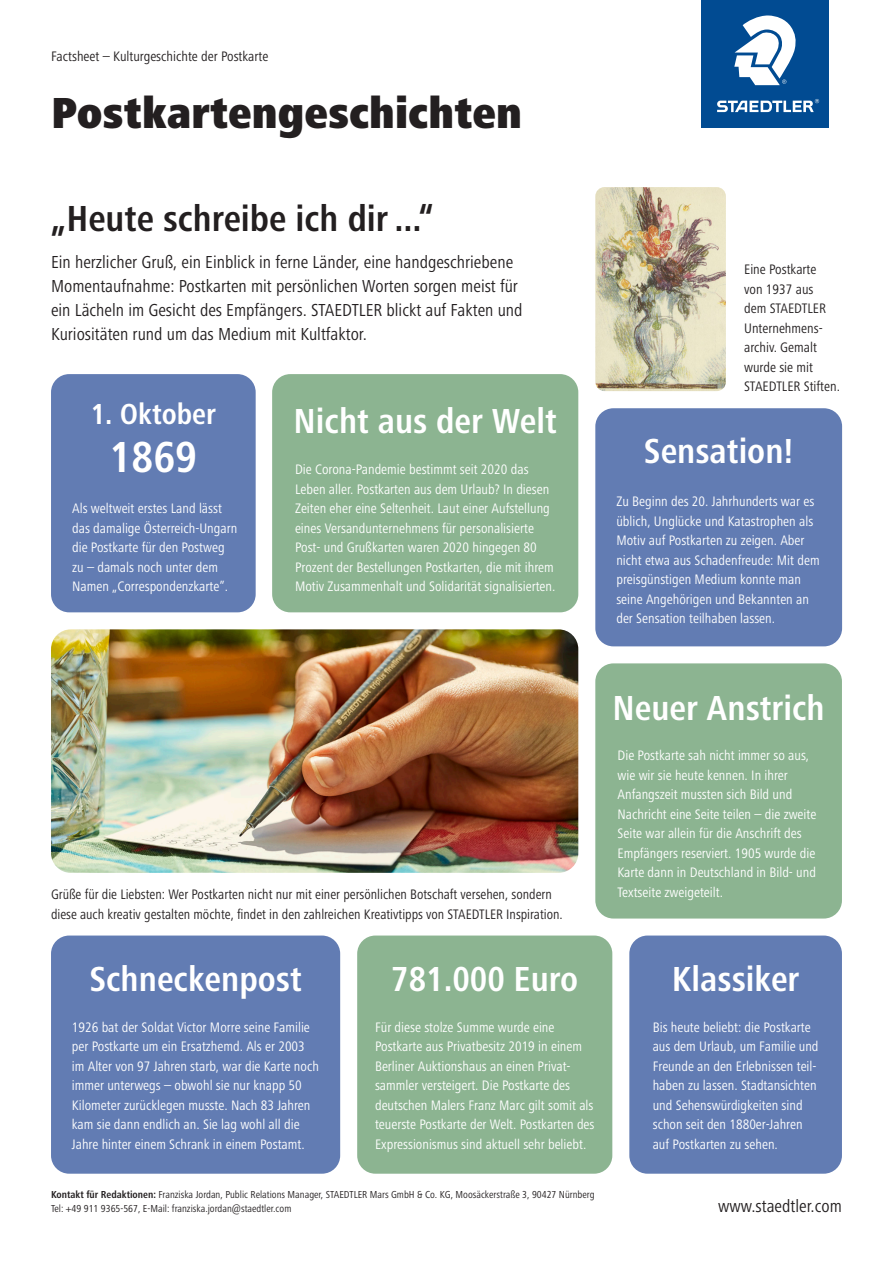
<style>
.page{position:relative;width:893px;height:1263px;background:#fff}
.page>*{position:absolute;margin:0;border:0;box-sizing:border-box;transform-origin:0 0}
.t1{font:900 condensed 45px "Frutiger Next LTW1 G";color:#231f20}
.t2{font:700 condensed 45px "Frutiger Next LTW1 G";color:#fff}
.t3{font:700 condensed 37.5px "Frutiger Next LTW1 G";color:#231f20}
.t4{font:700 condensed 36px "Frutiger Next LTW1 G";color:#fff}
.t5{font:700 condensed 30px "Frutiger Next LTW1 G";color:#fff}
.t6{font:condensed 18px/24px "Frutiger Next LTW1 G";color:#231f20}
.t7{font:condensed 14.25px/19.5px "Frutiger Next LTW1 G";color:#fff}
.t8{font:condensed 14.25px/19.5px "Frutiger Next LTW1 G";color:#231f20}
.t9{font:condensed 10.5px/13.5px "Frutiger Next LTW1 G";color:#231f20}
.s1{font-weight:700}
</style>
<div class="page">
<div style="left:629px;top:935px;width:213px;height:239px;background:#627cb3;border-radius:18px"></div>
<div style="left:357px;top:935px;width:255px;height:239px;background:#8cb491;border-radius:18px"></div>
<div style="left:51px;top:374px;width:205px;height:238px;background:#627cb3;border-radius:18px"></div>
<div style="left:51px;top:935px;width:289px;height:239px;background:#627cb3;border-radius:18px"></div>
<div style="left:272px;top:374px;width:306px;height:238px;background:#8cb491;border-radius:18px"></div>
<div style="left:595px;top:663px;width:247px;height:255px;background:#8cb491;border-radius:18px"></div>
<div style="left:595px;top:408px;width:247px;height:238px;background:#627cb3;border-radius:18px"></div>
<img style="left:51px;top:629px;width:527px;height:244px">
<div style="left:702px;top:0;width:127px;height:128px;background:#014b92"></div>
<svg style="left:734px;top:15px;width:62px;height:70px"></svg>
<svg style="left:717px;top:99px;width:102px;height:13px"></svg>
<img style="left:595px;top:187px;width:131px;height:204px">
<p class="t8" style="left:51px;top:47px;width:219px">Factsheet – Kulturgeschichte der Postkarte</p>
<h1 class="t1" style="left:51px;top:87px;width:473px">Postkartengeschichten</h1>
<h2 class="t3" style="left:51px;top:197px;width:384px">„Heute schreibe ich dir ...“</h2>
<p class="t6" style="left:51px;top:250px;width:473px">Ein herzlicher Gruß, ein Einblick in ferne Länder, eine handgeschriebene Momentaufnahme: Postkarten mit persönlichen Worten sorgen meist für ein Lächeln im Gesicht des Empfängers. STAEDTLER blickt auf Fakten und Kuriositäten rund um das Medium mit Kultfaktor.</p>
<h3 class="t5" style="left:91px;top:397px;width:127px">1. Oktober</h3>
<h1 class="t2" style="left:110px;top:431px;width:89px">1869</h1>
<p class="t7" style="left:72px;top:498px;width:167px">Als weltweit erstes Land lässt das damalige Österreich-Ungarn die Postkarte für den Postweg zu – damals noch unter dem<br>Namen „Correspondenzkarte”.</p>
<h3 class="t4" style="left:294px;top:400px;width:265px">Nicht aus der Welt</h3>
<p class="t7" style="left:295px;top:460px;width:262px">Die Corona-Pandemie bestimmt seit 2020 das Leben aller. Postkarten aus dem Urlaub? In diesen Zeiten eher eine Seltenheit. Laut einer Aufstellung eines Versandunternehmens für personalisierte Post- und Grußkarten waren 2020 hingegen 80<br>Prozent der Bestellungen Postkarten, die mit ihrem Motiv Zusammenhalt und Solidarität signalisierten.</p>
<p class="t8" style="left:744px;top:260px;width:97px">Eine Postkarte<br>von 1937 aus<br>dem STAEDTLER<br>Unternehmens&shy;archiv. Gemalt wurde sie mit<br>STAEDTLER Stiften.</p>
<h3 class="t4" style="left:644px;top:430px;width:151px">Sensation!</h3>
<p class="t7" style="left:616px;top:491px;width:205px">Zu Beginn des 20. Jahrhunderts war es üblich, Unglücke und Katastrophen als Motiv auf Postkarten zu zeigen. Aber nicht etwa aus Schadenfreude: Mit dem preisgünstigen Medium konnte man seine Angehörigen und Bekannten an der Sensation teilhaben lassen.</p>
<p class="t8" style="left:51px;top:884px;width:513px">Grüße für die Liebsten: Wer Postkarten nicht nur mit einer persönlichen Botschaft versehen, sondern diese auch kreativ gestalten möchte, findet in den zahlreichen Kreativtipps von STAEDTLER Inspiration.</p>
<h3 class="t4" style="left:89px;top:958px;width:214px">Schneckenpost</h3>
<p class="t7" style="left:72px;top:1017px;width:249px">1926 bat der Soldat Victor Morre seine Familie per Postkarte um ein Ersatzhemd. Als er 2003 im Alter von 97 Jahren starb, war die Karte noch immer unterwegs – obwohl sie nur knapp 50<br>Kilometer zurücklegen musste. Nach 83 Jahren kam sie dann endlich an. Sie lag wohl all die Jahre hinter einem Schrank in einem Postamt.</p>
<h3 class="t4" style="left:391px;top:958px;width:189px">781.000 Euro</h3>
<p class="t7" style="left:375px;top:1017px;width:221px">Für diese stolze Summe wurde eine Postkarte aus Privatbesitz 2019 in einem Berliner Auktionshaus an einen Privat&shy;sammler versteigert. Die Postkarte des deutschen Malers Franz Marc gilt somit als teuerste Postkarte der Welt. Postkarten des Expressionismus sind aktuell sehr beliebt.</p>
<p class="t9" style="left:51px;top:1188px;width:545px"><span class="s1">Kontakt für Redaktionen:</span> Franziska Jordan, Public Relations Manager, STAEDTLER Mars GmbH &amp; Co. KG, Moosäckerstraße 3, 90427 Nürnberg<br>Tel: +49 911 9365-567, E-Mail: franziska.jordan@staedtler.com</p>
<h3 class="t4" style="left:612px;top:688px;width:214px">Neuer Anstrich</h3>
<p class="t7" style="left:617px;top:746px;width:200px">Die Postkarte sah nicht immer so aus, wie wir sie heute kennen. In ihrer Anfangszeit mussten sich Bild und Nachricht eine Seite teilen – die zweite Seite war allein für die Anschrift des Empfängers reserviert. 1905 wurde die Karte dann in Deutschland in Bild- und Textseite zweigeteilt.</p>
<h3 class="t4" style="left:672px;top:958px;width:129px">Klassiker</h3>
<p class="t7" style="left:653px;top:1017px;width:167px">Bis heute beliebt: die Postkarte aus dem Urlaub, um Familie und<br>Freunde an den Erlebnissen teil&shy;haben zu lassen. Stadtansichten und Sehenswürdigkeiten sind schon seit den 1880er-Jahren auf Postkarten zu sehen.</p>
<p class="t6" style="left:718px;top:1194px;width:125px">www.staedtler.com</p>
</div>
